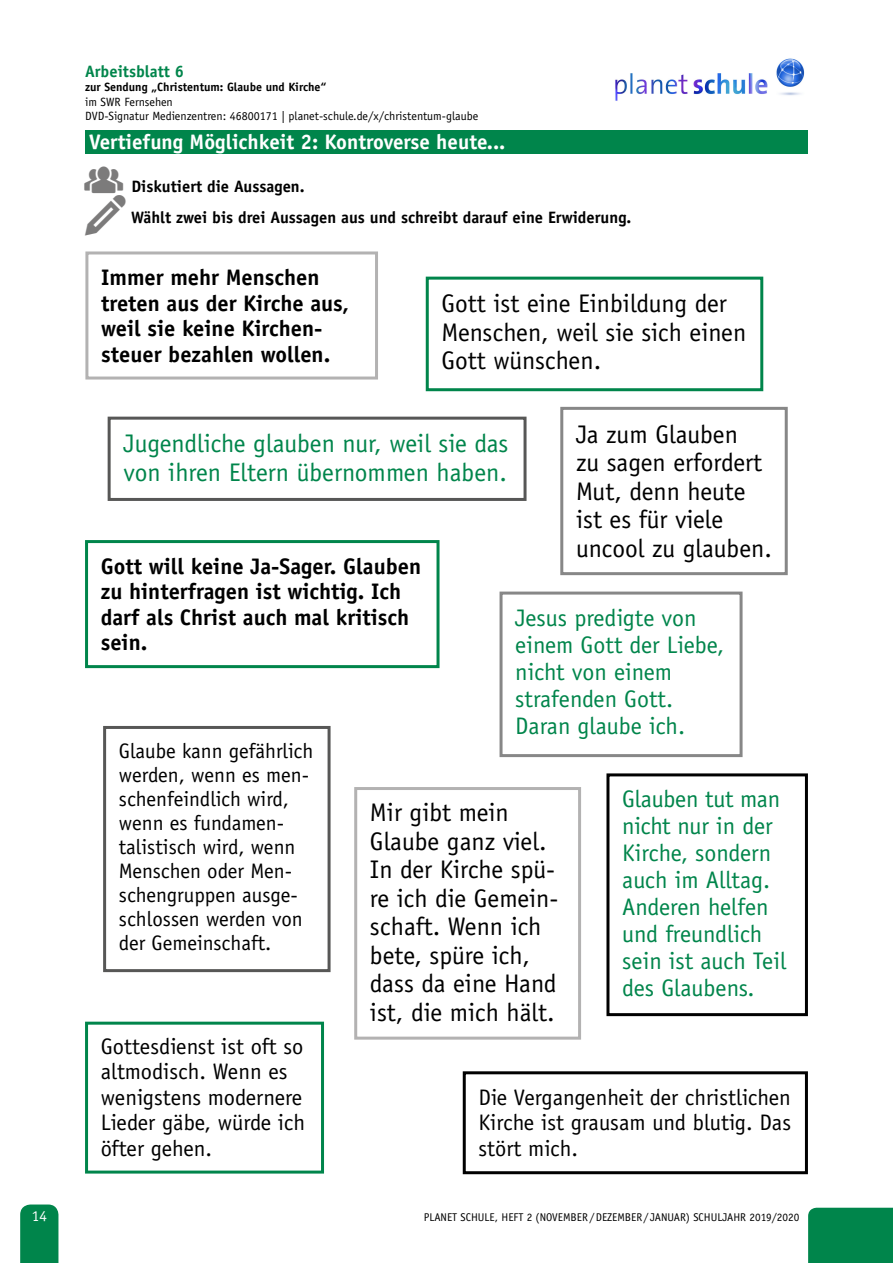
<style>
.page{position:relative;width:893px;height:1263px;background:#fff}
.page>*{position:absolute;margin:0;border:0;box-sizing:border-box;transform-origin:0 0}
.t1{font:25.5px/28.5px "Officina Sans Std";color:#000}
.t2{font:25.5px/28.5px "Officina Sans Std";color:#00854b}
.t3{font:24px/27px "Officina Sans Std";color:#00854b}
.t4{font:700 22.5px/25.5px "Officina Sans Std";color:#000}
.t5{font:22.5px/25.5px "Officina Sans Std";color:#000;text-align:justify}
.t6{font:21px/24px "Officina Sans Std";color:#000}
.t7{font:700 21px "Officina Sans Std";color:#fff}
.t8{font:700 16.5px/30.8px "Officina Sans Std";color:#000}
.t9{font:700 16.5px "Officina Sans Std";color:#00854b}
.t10{font:15px "Officina Sans Std";color:#fff}
.t11{font:12px/14.4px "Officina Sans Std";color:#000}
.t12{font:700 12px "Officina Sans Std";color:#000}
.t13{font:11.25px "Officina Sans Std";color:#000}
</style>
<div class="page">
<div style="left:85px;top:130px;width:723px;height:23px;background:#00854b"></div>
<div style="left:808px;top:1208px;width:85px;height:55px;background:#00854b"></div>
<div style="left:20px;top:1204px;width:38px;height:59px;background:#00854b"></div>
<div style="left:85px;top:251px;width:293px;height:128px;border:3px solid #b3b2b2"></div>
<div style="left:426px;top:277px;width:337px;height:114px;border:3px solid #00854b"></div>
<div style="left:108px;top:417px;width:418px;height:84px;border:3px solid #575756"></div>
<div style="left:560px;top:407px;width:228px;height:168px;border:3px solid #878787"></div>
<div style="left:85px;top:540px;width:354px;height:128px;border:3px solid #00854b"></div>
<div style="left:500px;top:592px;width:242px;height:165px;border:3px solid #878787"></div>
<div style="left:463px;top:1071px;width:345px;height:103px;border:3px solid #000"></div>
<div style="left:606px;top:773px;width:202px;height:243px;border:3px solid #000"></div>
<div style="left:354px;top:787px;width:227px;height:253px;border:3px solid #b3b2b2"></div>
<div style="left:85px;top:1022px;width:239px;height:151px;border:3px solid #00854b"></div>
<div style="left:103px;top:726px;width:228px;height:246px;border:3px solid #575756"></div>
<img style="left:615px;top:58px;width:190px;height:43px">
<p class="t10" style="left:32px;top:1207px;width:16px">14</p>
<p class="t9" style="left:85px;top:61px;width:100px">Arbeitsblatt 6</p>
<p class="t12" style="left:85px;top:80px;width:243px">zur Sendung „Christentum: Glaube und Kirche“</p>
<p class="t11" style="left:85px;top:94px;width:395px">im SWR Fernsehen<br>DVD-Signatur Medienzentren: 46800171 | planet-schule.de/x/christentum-glaube</p>
<p class="t7" style="left:89px;top:129px;width:418px">Vertiefung Möglichkeit 2: Kontroverse heute...</p>
<p class="t8" style="left:131px;top:171px;width:502px">Diskutiert die Aussagen.<br>Wählt zwei bis drei Aussagen aus und schreibt darauf eine Erwiderung.</p>
<p class="t4" style="left:101px;top:264px;width:249px">Immer mehr Menschen treten aus der Kirche aus, weil sie keine Kirchen&shy;steuer bezahlen wollen.</p>
<p class="t1" style="left:441px;top:289px;width:306px">Gott ist eine Einbildung der<br>Menschen, weil sie sich einen<br>Gott wünschen.</p>
<p class="t2" style="left:123px;top:429px;width:386px">Jugendliche glauben nur, weil sie das von ihren Eltern übernommen haben.</p>
<p class="t1" style="left:576px;top:420px;width:197px">Ja zum Glauben<br>zu sagen erfordert<br>Mut, denn heute ist es für viele uncool zu glauben.</p>
<p class="t4" style="left:101px;top:553px;width:322px">Gott will keine Ja-Sager. Glauben zu hinterfragen ist wichtig. Ich darf als Christ auch mal kritisch sein.</p>
<p class="t3" style="left:515px;top:605px;width:210px">Jesus predigte von einem Gott der Liebe, nicht von einem strafenden Gott.<br>Daran glaube ich.</p>
<p class="t6" style="left:119px;top:739px;width:196px">Glaube kann gefährlich werden, wenn es men&shy;schenfeindlich wird, wenn es fundamen&shy;talistisch wird, wenn<br>Menschen oder Men&shy;schengruppen ausge&shy;schlossen werden von der Gemeinschaft.</p>
<p class="t5" style="left:101px;top:1033px;width:206px;text-align:left">Gottesdienst ist oft so altmodisch. Wenn es wenigstens modernere<br>Lieder gäbe, würde ich öfter gehen.</p>
<p class="t1" style="left:370px;top:798px;width:190px">Mir gibt mein<br>Glaube ganz viel.<br>In der Kirche spü&shy;re ich die Gemein&shy;schaft. Wenn ich bete, spüre ich, dass da eine Hand ist, die mich hält.</p>
<p class="t3" style="left:622px;top:785px;width:166px">Glauben tut man nicht nur in der<br>Kirche, sondern auch im Alltag.<br>Anderen helfen und freundlich sein ist auch Teil des Glaubens.</p>
<p class="t5" style="left:478px;top:1084px;width:314px">Die Vergangenheit der christlichen Kirche ist grausam und blutig. Das stört mich.</p>
<p class="t13" style="left:424px;top:1211px;width:377px">PLANET SCHULE, HEFT 2 (NOVEMBER/DEZEMBER/ JANUAR) SCHULJAHR 2019/2020</p>
</div>
